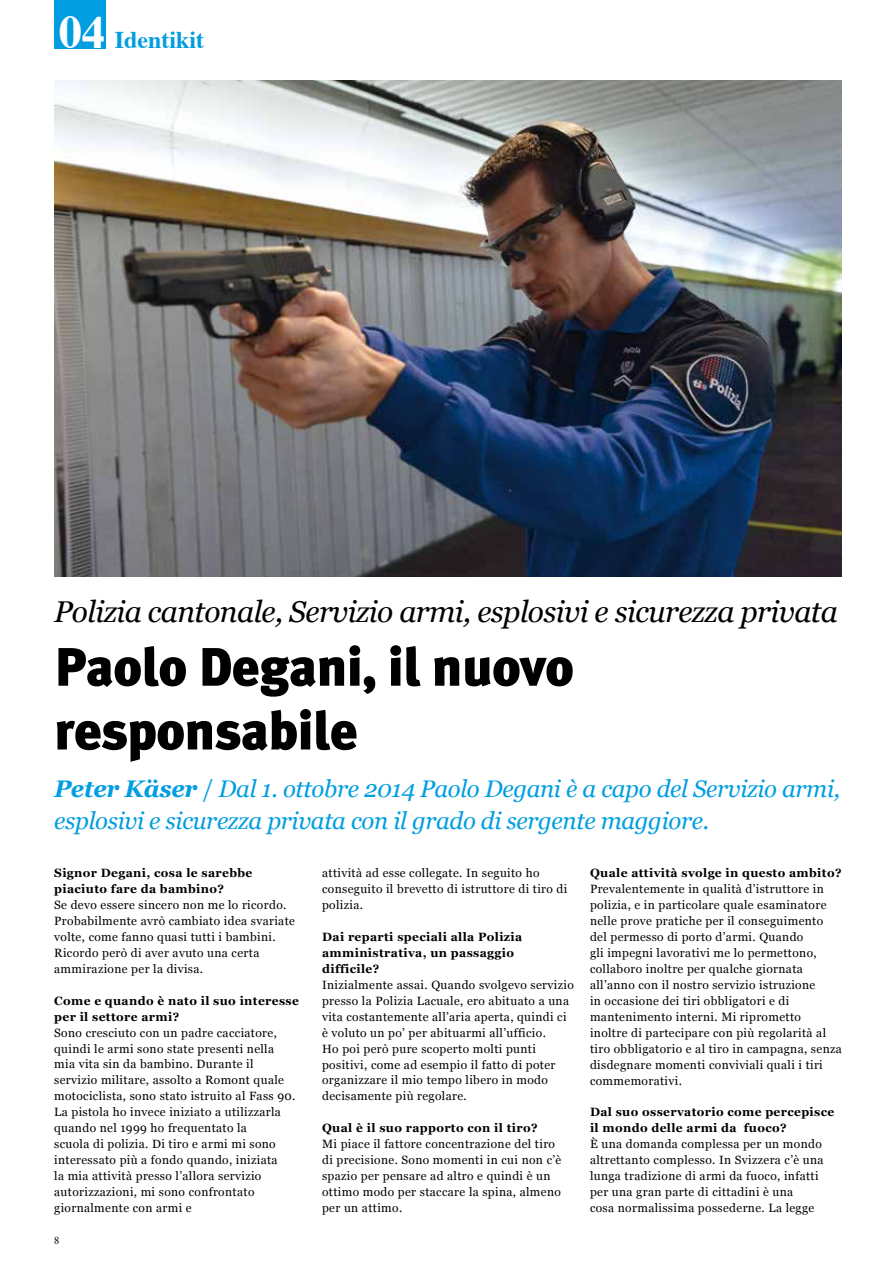
<style>
.page{position:relative;width:893px;height:1263px;background:#fff}
.page>*{position:absolute;margin:0;border:0;box-sizing:border-box;transform-origin:0 0}
.t1{font:900 54px/63.8px "Meta Plus";letter-spacing:-.01em;color:#000}
.t2{font:italic 30px "Georgia";letter-spacing:-.02em;color:#000}
.t3{font:italic 24px/32px "Georgia";letter-spacing:-.015em;color:#009ee0}
.t4{font:700 24px "Times";color:#009ee0}
.t5{font:12px/15.9px "Georgia";letter-spacing:.03em;color:#000}
.t6{font:700 12px/15.9px "Georgia";letter-spacing:.03em;color:#000}
.t7{font:10.5px "Times";color:#000}
.s1{font-size:46.5px;color:#fff}
.s2{font-weight:700}
.s3{font-style:normal}
</style>
<div class="page">
<div style="left:54px;top:0;width:51px;height:49px;background:#009ee0"></div>
<img style="left:54px;top:80px;width:788px;height:496px">
<h3 class="t4" style="left:59px;top:17px;width:147px"><span class="s1">04</span> Identikit</h3>
<h2 class="t2" style="left:54px;top:590px;width:785px">Polizia cantonale, Servizio armi, esplosivi e sicurezza privata</h2>
<h1 class="t1" style="left:54px;top:635px;width:521px">Paolo Degani, il nuovo responsabile</h1>
<h3 class="t3" style="left:54px;top:772px;width:787px"><span class="s2">Peter Käser</span> <span class="s3">/</span> Dal 1. ottobre 2014 Paolo Degani è a capo del Servizio armi, esplosivi e sicurezza privata con il grado di sergente maggiore.</h3>
<p class="t6" style="left:54px;top:864px;width:200px">Signor Degani, cosa le sarebbe piaciuto fare da bambino?</p>
<p class="t5" style="left:54px;top:896px;width:242px">Se devo essere sincero non me lo ricordo.<br>Probabilmente avrò cambiato idea svariate volte, come fanno quasi tutti i bambini.<br>Ricordo però di aver avuto una certa ammirazione per la divisa.</p>
<p class="t6" style="left:54px;top:992px;width:246px">Come e quando è nato il suo interesse per il settore armi?</p>
<p class="t5" style="left:54px;top:1024px;width:243px">Sono cresciuto con un padre cacciatore, quindi le armi sono state presenti nella mia vita sin da bambino. Durante il servizio militare, assolto a Romont quale motociclista, sono stato istruito al Fass 90.<br>La pistola ho invece iniziato a utilizzarla quando nel 1999 ho frequentato la<br>scuola di polizia. Di tiro e armi mi sono interessato più a fondo quando, iniziata<br>la mia attività presso l’allora servizio autorizzazioni, mi sono confrontato giornalmente con armi e</p>
<p class="t7" style="left:54px;top:1230px;width:7px">8</p>
<p class="t5" style="left:322px;top:864px;width:247px">attività ad esse collegate. In seguito ho conseguito il brevetto di istruttore di tiro di polizia.</p>
<p class="t6" style="left:322px;top:928px;width:202px">Dai reparti speciali alla Polizia amministrativa, un passaggio difficile?</p>
<p class="t5" style="left:322px;top:976px;width:253px">Inizialmente assai. Quando svolgevo servizio presso la Polizia Lacuale, ero abituato a una vita costantemente all’aria aperta, quindi ci è voluto un po’ per abituarmi all’ufficio.<br>Ho poi però pure scoperto molti punti positivi, come ad esempio il fatto di poter organizzare il mio tempo libero in modo decisamente più regolare.</p>
<p class="t6" style="left:322px;top:1119px;width:217px">Qual è il suo rapporto con il tiro?</p>
<p class="t5" style="left:322px;top:1136px;width:241px">Mi piace il fattore concentrazione del tiro di precisione. Sono momenti in cui non c’è spazio per pensare ad altro e quindi è un ottimo modo per staccare la spina, almeno per un attimo.</p>
<p class="t6" style="left:590px;top:864px;width:253px">Quale attività svolge in questo ambito?</p>
<p class="t5" style="left:590px;top:880px;width:253px">Prevalentemente in qualità d’istruttore in polizia, e in particolare quale esaminatore nelle prove pratiche per il conseguimento del permesso di porto d’armi. Quando<br>gli impegni lavorativi me lo permettono, collaboro inoltre per qualche giornata all’anno con il nostro servizio istruzione<br>in occasione dei tiri obbligatori e di mantenimento interni. Mi riprometto<br>inoltre di partecipare con più regolarità al tiro obbligatorio e al tiro in campagna, senza disdegnare momenti conviviali quali i tiri commemorativi.</p>
<p class="t6" style="left:590px;top:1104px;width:246px">Dal suo osservatorio come percepisce il mondo delle armi da fuoco?</p>
<p class="t5" style="left:590px;top:1136px;width:235px">È una domanda complessa per un mondo altrettanto complesso. In Svizzera c’è una lunga tradizione di armi da fuoco, infatti per una gran parte di cittadini è una<br>cosa normalissima possederne. La legge</p>
</div>
